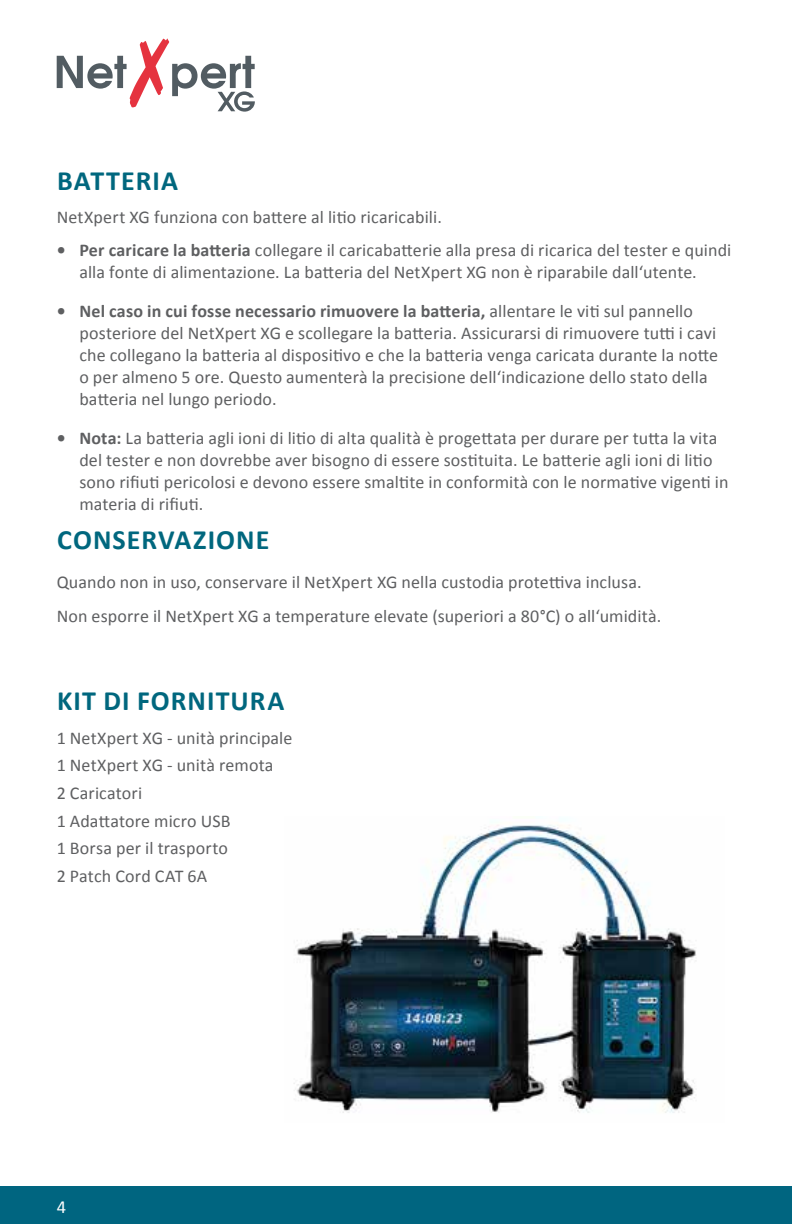
<style>
.page{position:relative;width:792px;height:1224px;background:#fff}
.page>*{position:absolute;margin:0;border:0;box-sizing:border-box;transform-origin:0 0}
.t1{font:700 28px "Calibri";letter-spacing:.04em;color:#00677e}
.t2{font:18.4px "Calibri";color:#fefefe}
.t3{font:18px/22px "Calibri";letter-spacing:.005em;color:#5e5f61}
.s1{font-weight:700}
</style>
<div class="page">
<img style="left:294px;top:825px;width:402px;height:288px">
<div style="left:0;top:1187px;width:792px;height:37px;background:#006580"></div>
<svg style="left:57px;top:39px;width:198px;height:73px"></svg>
<h1 class="t1" style="left:57px;top:163px;width:122px">BATTERIA</h1>
<p class="t3" style="left:57px;top:205px;width:387px">NetXpert XG funziona con battere al litio ricaricabili.</p>
<p class="t3" style="left:79px;top:239px;width:653px;text-indent:-23px"><span class="s1">• Per caricare la batteria</span> collegare il caricabatterie alla presa di ricarica del tester e quindi alla fonte di alimentazione. La batteria del NetXpert XG non è riparabile dall‘utente.</p>
<p class="t3" style="left:79px;top:300px;width:640px;text-indent:-23px"><span class="s1">• Nel caso in cui fosse necessario rimuovere la batteria,</span> allentare le viti sul pannello posteriore del NetXpert XG e scollegare la batteria. Assicurarsi di rimuovere tutti i cavi che collegano la batteria al dispositivo e che la batteria venga caricata durante la notte o per almeno 5 ore. Questo aumenterà la precisione dell‘indicazione dello stato della batteria nel lungo periodo.</p>
<p class="t3" style="left:79px;top:427px;width:651px;text-indent:-23px"><span class="s1">• Nota:</span> La batteria agli ioni di litio di alta qualità è progettata per durare per tutta la vita del tester e non dovrebbe aver bisogno di essere sostituita. Le batterie agli ioni di litio sono rifiuti pericolosi e devono essere smaltite in conformità con le normative vigenti in materia di rifiuti.</p>
<h1 class="t1" style="left:57px;top:523px;width:214px">CONSERVAZIONE</h1>
<p class="t3" style="left:57px;top:565px;width:606px;line-height:33.4px">Quando non in uso, conservare il NetXpert XG nella custodia protettiva inclusa.<br>Non esporre il NetXpert XG a temperature elevate (superiori a 80°C) o all‘umidità.</p>
<h1 class="t1" style="left:57px;top:684px;width:229px">KIT DI FORNITURA</h1>
<p class="t3" style="left:57px;top:723px;width:237px;line-height:27.6px">1 NetXpert XG - unità principale<br>1 NetXpert XG - unità remota<br>2 Caricatori<br>1 Adattatore micro USB<br>1 Borsa per il trasporto<br>2 Patch Cord CAT 6A</p>
<p class="t2" style="left:57px;top:1195px;width:11px">4</p>
</div>
